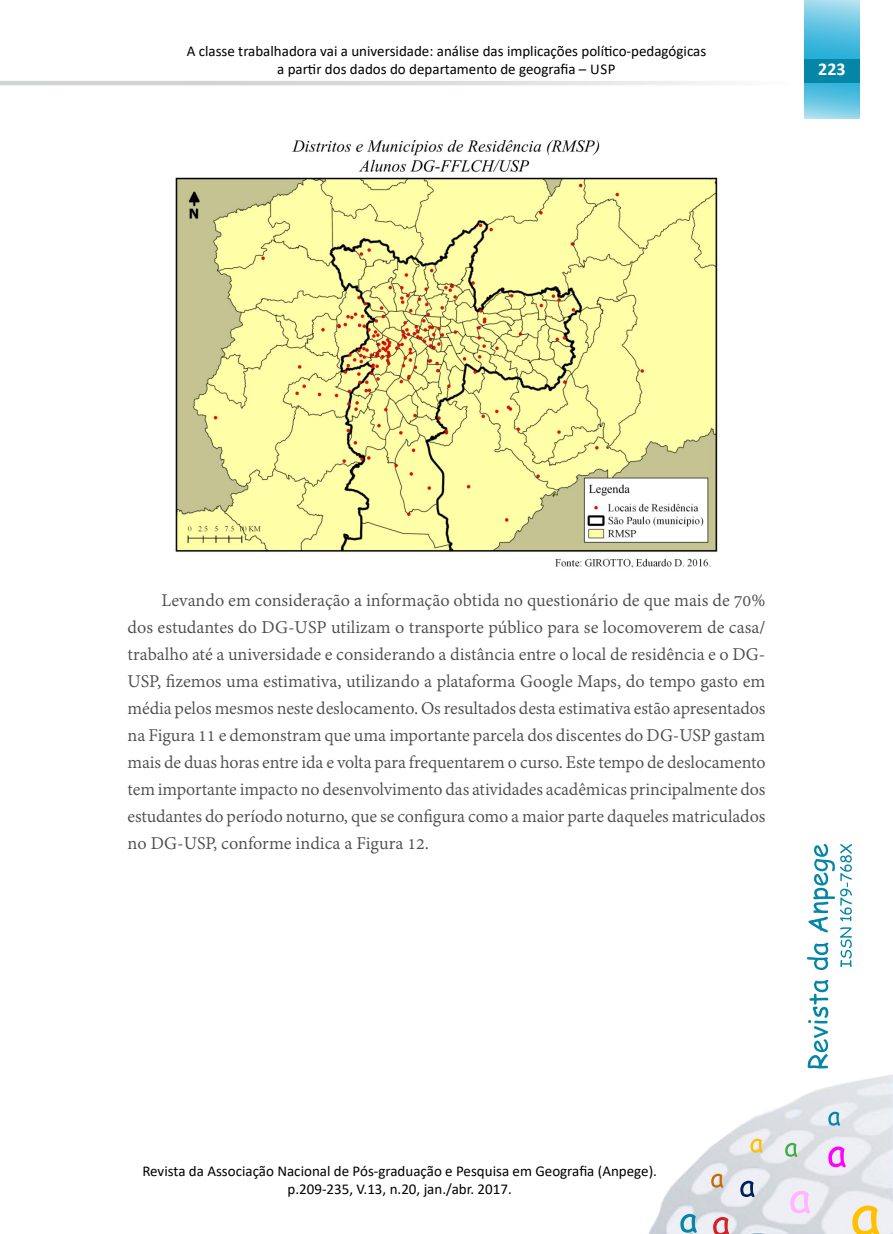
<style>
.page{position:relative;width:893px;height:1234px;background:#fff}
.page>*{position:absolute;margin:0;border:0;box-sizing:border-box;transform-origin:0 0}
.t1{font:19.5px/27px "Adobe Devanagari";color:#4b4c4d;text-align:justify}
.t2{font:700 18px "Calibri";color:#fff}
.t3{font:15px/18px "Calibri";color:#000;text-align:center}
</style>
<div class="page">
<svg style="left:0;top:81px;width:723px;height:4px;background:#dbdcdd"></svg>
<svg style="left:804px;top:0;width:55px;height:119px;background:#63c4e2"></svg>
<div style="left:804px;top:59px;width:55px;height:24px;background:#0586a6"></div>
<img style="left:649px;top:1074px;width:244px;height:159px">
<svg style="left:750px;top:1138px;width:13px;height:14px"></svg>
<svg style="left:852px;top:1205px;width:27px;height:28px"></svg>
<svg style="left:680px;top:1213px;width:17px;height:19px"></svg>
<svg style="left:711px;top:1173px;width:12px;height:14px"></svg>
<svg style="left:828px;top:1111px;width:12px;height:14px"></svg>
<svg style="left:828px;top:1146px;width:18px;height:21px"></svg>
<svg style="left:713px;top:1216px;width:16px;height:17px"></svg>
<svg style="left:785px;top:1142px;width:12px;height:14px"></svg>
<svg style="left:740px;top:1180px;width:14px;height:16px"></svg>
<svg style="left:790px;top:1190px;width:20px;height:23px"></svg>
<svg style="left:807px;top:844px;width:45px;height:224px"></svg>
<img style="left:175px;top:139px;width:543px;height:429px">
<p class="t3" style="left:187px;top:42px;width:521px">A classe trabalhadora vai a universidade: análise das implicações político-pedagógicas a partir dos dados do departamento de geografia – USP</p>
<p class="t2" style="left:818px;top:57px;width:29px">223</p>
<p class="t1" style="left:128px;top:588px;width:639px;text-indent:34px">Levando em consideração a informação obtida no questionário de que mais de 70% dos estudantes do DG-USP utilizam o transporte público para se locomoverem de casa/ trabalho até a universidade e considerando a distância entre o local de residência e o DG-USP, fizemos uma estimativa, utilizando a plataforma Google Maps, do tempo gasto em média pelos mesmos neste deslocamento. Os resultados desta estimativa estão apresentados na Figura 11 e demonstram que uma importante parcela dos discentes do DG-USP gastam mais de duas horas entre ida e volta para frequentarem o curso. Este tempo de deslocamento tem importante impacto no desenvolvimento das atividades acadêmicas principalmente dos estudantes do período noturno, que se configura como a maior parte daqueles matriculados no DG-USP, conforme indica a Figura 12.</p>
<p class="t3" style="left:142px;top:1161px;width:516px">Revista da Associação Nacional de Pós-graduação e Pesquisa em Geografia (Anpege). p.209-235, V.13, n.20, jan./abr. 2017.</p>
</div>
